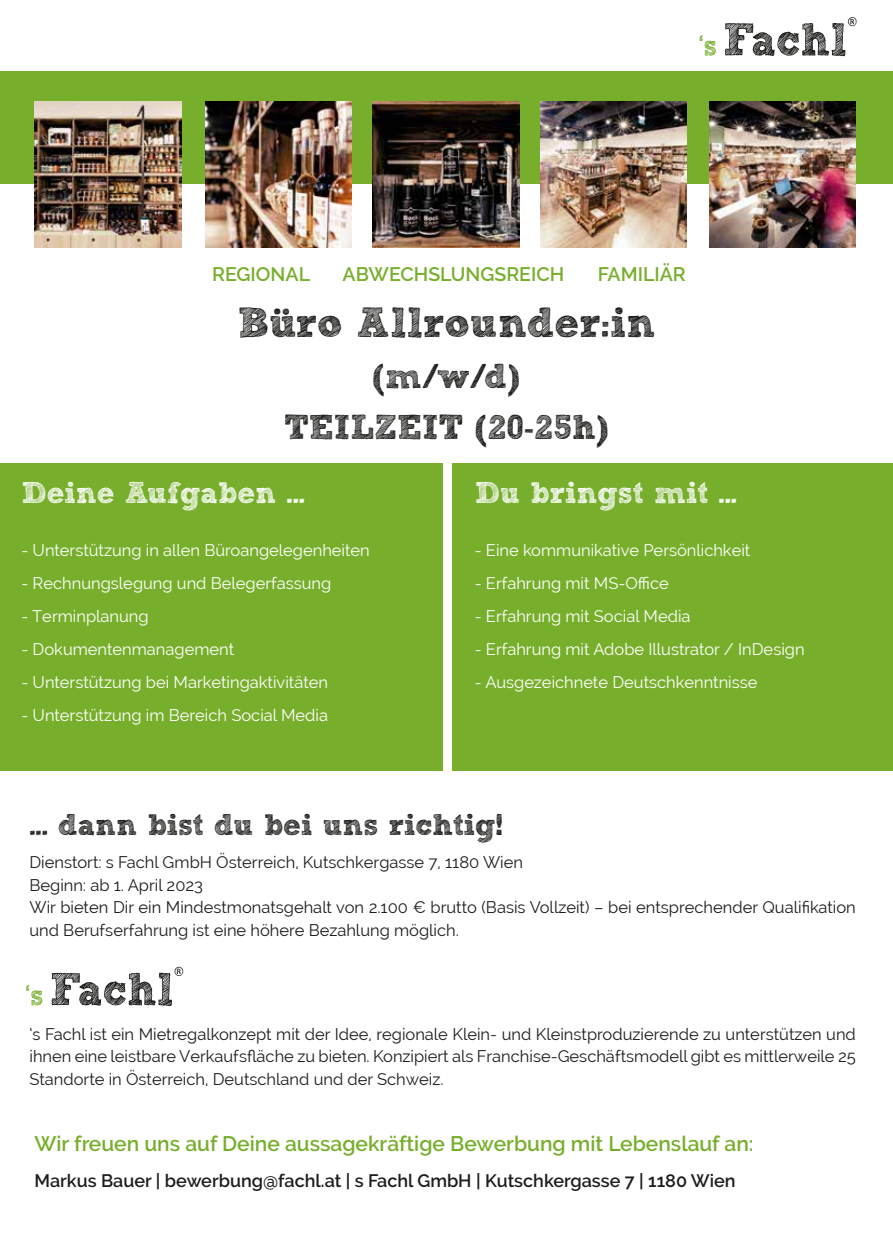
<style>
.page{position:relative;width:893px;height:1251px;background:#fff}
.page>*{position:absolute;margin:0;border:0;box-sizing:border-box;transform-origin:0 0}
.t1{font:42px "Sketch Rockwell";color:#1d1d1b}
.t2{font:34.5px/51px "Sketch Rockwell";color:#1d1d1b;text-align:center}
.t3{font:30px "Sketch Rockwell";color:#fff}
.t4{font:30px "Sketch Rockwell";color:#1d1d1b}
.t5{font:600 21px "Raleway";color:#77af2c}
.t6{font:600 19.5px "Raleway";color:#77af2c}
.t7{font:600 18px "Raleway";color:#1d1d1b}
.t8{font:16.5px/22.5px "Raleway";color:#1d1d1b;text-align:justify}
.t9{font:16.5px "Raleway";color:#fff}
</style>
<div class="page">
<div style="left:0;top:71px;width:893px;height:112px;background:#77af2c"></div>
<img style="left:205px;top:101px;width:147px;height:147px">
<img style="left:373px;top:101px;width:146px;height:147px">
<img style="left:35px;top:101px;width:146px;height:147px">
<img style="left:540px;top:101px;width:147px;height:147px">
<img style="left:709px;top:101px;width:147px;height:147px">
<svg style="left:699px;top:35px;width:17px;height:21px"></svg>
<svg style="left:725px;top:17px;width:132px;height:39px"></svg>
<div style="left:1px;top:463px;width:442px;height:308px;background:#77af2c"></div>
<div style="left:452px;top:463px;width:441px;height:308px;background:#77af2c"></div>
<svg style="left:26px;top:985px;width:16px;height:20px"></svg>
<svg style="left:52px;top:966px;width:131px;height:39px"></svg>
<p class="t6" style="left:212px;top:263px;width:99px">REGIONAL</p>
<p class="t6" style="left:343px;top:263px;width:223px">ABWECHSLUNGSREICH</p>
<p class="t6" style="left:598px;top:263px;width:89px">FAMILIÄR</p>
<h1 class="t1" style="left:237px;top:299px;width:419px">Büro Allrounder:in</h1>
<h2 class="t2" style="left:284px;top:351px;width:326px">(m/w/d)<br>TEILZEIT (20-25h)</h2>
<h3 class="t3" style="left:21px;top:476px;width:285px">Deine Aufgaben ...</h3>
<p class="t9" style="left:21px;top:540px;width:350px">- Unterstützung in allen Büroangelegenheiten</p>
<p class="t9" style="left:21px;top:573px;width:311px">- Rechnungslegung und Belegerfassung</p>
<p class="t9" style="left:21px;top:606px;width:129px">- Terminplanung</p>
<p class="t9" style="left:21px;top:639px;width:214px">- Dokumentenmanagement</p>
<p class="t9" style="left:21px;top:672px;width:308px">- Unterstützung bei Marketingaktivitäten</p>
<p class="t9" style="left:21px;top:705px;width:308px">- Unterstützung im Bereich Social Media</p>
<h3 class="t3" style="left:475px;top:476px;width:264px">Du bringst mit ...</h3>
<p class="t9" style="left:475px;top:540px;width:277px">- Eine kommunikative Persönlichkeit</p>
<p class="t9" style="left:475px;top:573px;width:196px">- Erfahrung mit MS-Office</p>
<p class="t9" style="left:475px;top:606px;width:217px">- Erfahrung mit Social Media</p>
<p class="t9" style="left:475px;top:639px;width:331px">- Erfahrung mit Adobe Illustrator / InDesign</p>
<p class="t9" style="left:475px;top:672px;width:284px">- Ausgezeichnete Deutschkenntnisse</p>
<h3 class="t4" style="left:29px;top:808px;width:475px">... dann bist du bei uns richtig!</h3>
<p class="t8" style="left:29px;top:850px;width:828px;text-align:left">Dienstort: s Fachl GmbH Österreich, Kutschkergasse 7, 1180 Wien<br>Beginn: ab 1. April 2023<br>Wir bieten Dir ein Mindestmonatsgehalt von 2.100 € brutto (Basis Vollzeit) – bei entsprechender Qualifikation und Berufserfahrung ist eine höhere Bezahlung möglich.</p>
<p class="t8" style="left:29px;top:1022px;width:828px">‘s Fachl ist ein Mietregalkonzept mit der Idee, regionale Klein- und Kleinstproduzierende zu unterstützen und ihnen eine leistbare Verkaufsfläche zu bieten. Konzipiert als Franchise-Geschäftsmodell gibt es mittlerweile 25<br>Standorte in Österreich, Deutschland und der Schweiz.</p>
<p class="t5" style="left:35px;top:1131px;width:721px">Wir freuen uns auf Deine aussagekräftige Bewerbung mit Lebenslauf an:</p>
<p class="t7" style="left:35px;top:1169px;width:703px">Markus Bauer | bewerbung@fachl.at | s Fachl GmbH | Kutschkergasse 7 | 1180 Wien</p>
</div>
